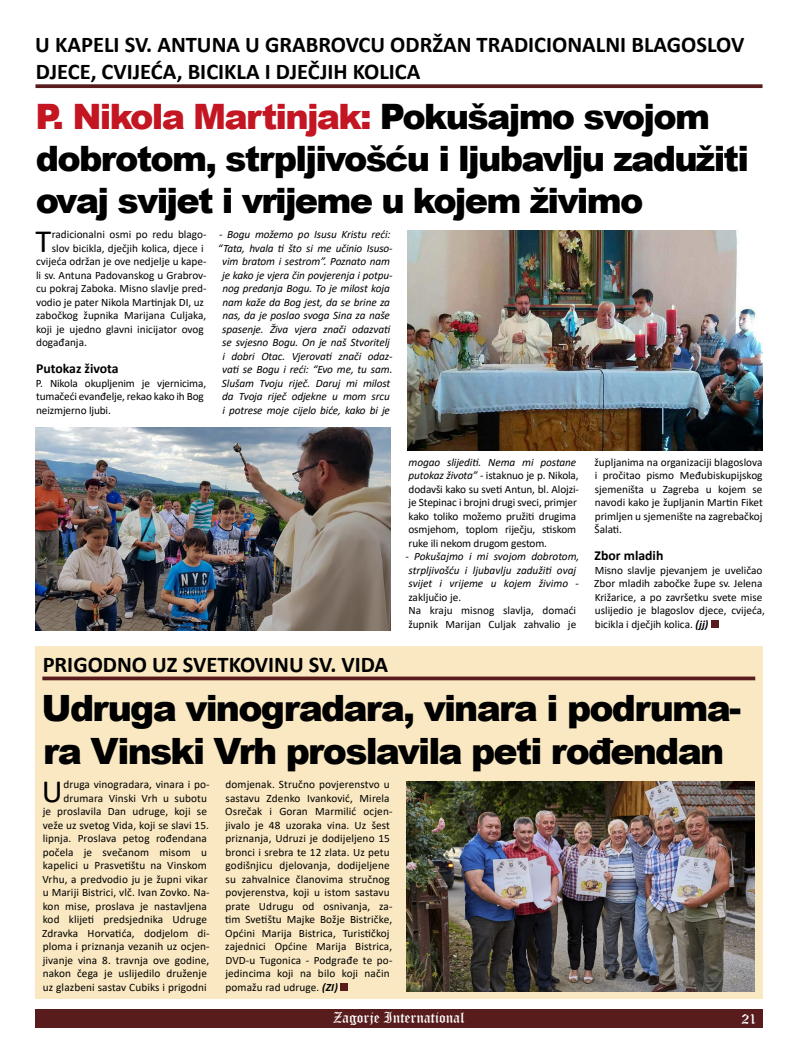
<style>
.page{position:relative;width:798px;height:1063px;background:#fff}
.page>*{position:absolute;margin:0;border:0;box-sizing:border-box;transform-origin:0 0}
.t1{font:900 36.25px/43.5px "Arial";letter-spacing:-.05em;color:#000}
.t2{font:900 35px/42px "Arial";letter-spacing:-.05em;color:#000}
.t3{font:32.5px "Calibri";color:#000}
.t4{font:700 22.5px/27px "Calibri";color:#000}
.t5{font:15px "Old English Text";color:#fff}
.t6{font:700 13.75px "Calibri";color:#000}
.t7{font:11.25px/13.5px "Calibri";color:#000}
.t8{font:italic 11.25px/13.5px "Calibri";letter-spacing:-.01em;color:#000;text-align:center}
.s1{color:#c31622}
.s2{font-style:italic}
.s3{font-style:normal}
.s4{font-weight:700;font-style:italic}
</style>
<div class="page">
<div style="left:35px;top:1009px;width:727px;height:19px;background:#581c1c"></div>
<div style="left:35px;top:647px;width:727px;height:352px;background:#f9e8c1"></div>
<svg style="left:35px;top:84px;width:727px;height:4px;background:#642d2d"></svg>
<div style="left:710px;top:621px;width:7px;height:7px;background:#581c1c"></div>
<hr style="left:42px;top:677px;width:713px;height:3px;background:#581c1c">
<div style="left:340px;top:984px;width:7px;height:7px;background:#581c1c"></div>
<img style="left:407px;top:781px;width:347px;height:210px">
<img style="left:407px;top:230px;width:355px;height:220px">
<img style="left:35px;top:427px;width:355px;height:203px">
<h3 class="t4" style="left:35px;top:31px;width:710px">U KAPELI SV. ANTUNA U GRABROVCU ODRŽAN TRADICIONALNI BLAGOSLOV<br>DJECE, CVIJEĆA, BICIKLA I DJEČJIH KOLICA</h3>
<h2 class="t2" style="left:36px;top:94px;width:714px"><span class="s1">P. Nikola Martinjak:</span> Pokušajmo svojom dobrotom, strpljivošću i ljubavlju zadužiti ovaj svijet i vrijeme u kojem živimo</h2>
<h3 class="t3" style="left:35px;top:219px;width:17px">T</h3>
<p class="t7" style="left:52px;top:228px;width:156px">radicionalni osmi po redu blago-</p>
<p class="t8" style="left:218px;top:227px;width:176px">- Bogu možemo po Isusu Kristu reći: “Tata, hvala ti što si me učinio Isuso&shy;vim bratom i sestrom”. Poznato nam je kako je vjera čin povjerenja i potpu&shy;nog predanja Bogu. To je milost koja nam kaže da Bog jest, da se brine za nas, da je poslao svoga Sina za naše spasenje. Živa vjera znači odazvati se svjesno Bogu. On je naš Stvoritelj<br>i dobri Otac. Vjerovati znači odaz&shy;vati se Bogu i reći: “Evo me, tu sam.<br>Slušam Tvoju riječ. Daruj mi milost da Tvoja riječ odjekne u mom srcu<br>i potrese moje cijelo biće, kako bi je</p>
<p class="t7" style="left:52px;top:241px;width:153px">slov bicikla, dječjih kolica, djece i</p>
<p class="t7" style="left:36px;top:255px;width:172px">cvijeća održan je ove nedjelje u kape-</p>
<p class="t7" style="left:36px;top:268px;width:172px">li sv. Antuna Padovanskog u Grabrov-</p>
<p class="t7" style="left:36px;top:282px;width:172px">cu pokraj Zaboka. Misno slavlje pred-</p>
<p class="t7" style="left:36px;top:295px;width:169px">vodio je pater Nikola Martinjak DI, uz</p>
<p class="t7" style="left:36px;top:309px;width:172px">zabočkog župnika Marijana Culjaka,</p>
<p class="t7" style="left:36px;top:322px;width:169px">koji je ujedno glavni inicijator ovog</p>
<p class="t7" style="left:36px;top:336px;width:52px">događanja.</p>
<p class="t6" style="left:36px;top:359px;width:84px">Putokaz života</p>
<p class="t7" style="left:36px;top:376px;width:172px">P. Nikola okupljenim je vjernicima, tumačeći evanđelje, rekao kako ih Bog neizmjerno ljubi.</p>
<p class="t7" style="left:408px;top:455px;width:172px"><span class="s2">mogao slijediti. Nema mi postane putokaz života”</span> - istaknuo je p. Nikola, dodavši kako su sveti Antun, bl. Alojzi&shy;je Stepinac i brojni drugi sveci, primjer kako toliko možemo pružiti drugima osmjehom, toplom riječju, stiskom ruke ili nekom drugom gestom.</p>
<p class="t8" style="left:405px;top:549px;width:175px;text-align:left">- Pokušajmo i mi svojom dobrotom, strpljivošću i ljubavlju zadužiti ovaj svijet i vrijeme u kojem živimo <span class="s3">- zaključio je.<br>Na kraju misnog slavlja, domaći župnik Marijan Culjak zahvalio je</span></p>
<p class="t7" style="left:594px;top:455px;width:170px;text-align:justify">župljanima na organizaciji blagoslova i pročitao pismo Međubiskupijskog sjemeništa u Zagreba u kojem se navodi kako je župljanin Martin Fiket primljen u sjemenište na zagrebačkoj Šalati.</p>
<p class="t6" style="left:594px;top:546px;width:70px">Zbor mladih</p>
<p class="t7" style="left:594px;top:563px;width:172px">Misno slavlje pjevanjem je uveličao Zbor mladih zabočke župe sv. Jelena Križarice, a po završetku svete mise uslijedio je blagoslov djece, cvijeća, bicikla i dječjih kolica. <span class="s4">(jj)</span></p>
<h3 class="t4" style="left:43px;top:650px;width:347px">PRIGODNO UZ SVETKOVINU SV. VIDA</h3>
<h1 class="t1" style="left:42px;top:685px;width:700px">Udruga vinogradara, vinara i podruma&shy;ra Vinski Vrh proslavila peti rođendan</h1>
<h3 class="t3" style="left:42px;top:769px;width:22px">U</h3>
<p class="t7" style="left:42px;top:778px;width:169px;text-align:right">druga vinogradara, vinara i po&shy;drumara Vinski Vrh u subotu<br>je proslavila Dan udruge, koji se veže uz svetog Vida, koji se slavi 15. lipnja. Proslava petog rođendana počela je svečanom misom u kapelici u Prasvetištu na Vinskom Vrhu, a predvodio ju je župni vikar u Mariji Bistrici, vlč. Ivan Zovko. Na&shy;kon mise, proslava je nastavljena kod klijeti predsjednika Udruge Zdravka Horvatića, dodjelom di&shy;ploma i priznanja vezanih uz ocjen&shy;jivanje vina 8. travnja ove godine, nakon čega je uslijedilo druženje uz glazbeni sastav Cubiks i prigodni</p>
<p class="t7" style="left:225px;top:778px;width:169px">domjenak. Stručno povjerenstvo u sastavu Zdenko Ivanković, Mirela Osrečak i Goran Marmilić ocjen&shy;jivalo je 48 uzoraka vina. Uz šest priznanja, Udruzi je dodijeljeno 15 bronci i srebra te 12 zlata. Uz petu godišnjicu djelovanja, dodijeljene su zahvalnice članovima stručnog povjerenstva, koji u istom sastavu prate Udrugu od osnivanja, za&shy;tim Svetištu Majke Božje Bistričke, Općini Marija Bistrica, Turističkoj zajednici Općine Marija Bistrica, DVD-u Tugonica - Podgrađe te po&shy;jedincima koji na bilo koji način pomažu rad udruge. <span class="s4">(ZI)</span></p>
<h3 class="t5" style="left:333px;top:1008px;width:133px">Zagorje International</h3>
<h3 class="t5" style="left:741px;top:1009px;width:17px">21</h3>
</div>
